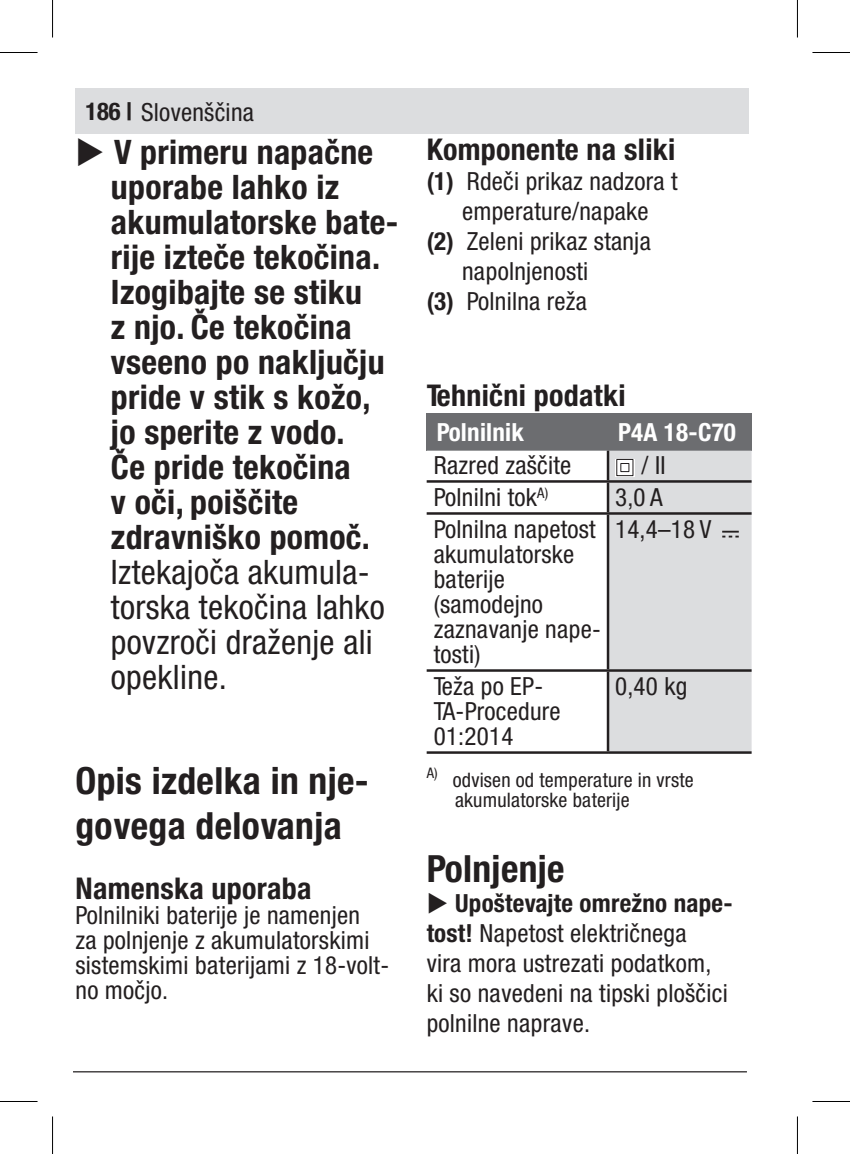
<style>
.page{position:relative;width:850px;height:1154px;background:#fff}
.page>*{position:absolute;margin:0;border:0;box-sizing:border-box;transform-origin:0 0}
.Regular_Brödtext{font:37.5px/45px "GARDENA Pro Bo Cond";letter-spacing:.01em;color:#231f20}
.Regular_Brödtext-2{font:33.75px/35px "GARDENA Pro Bo Cond";letter-spacing:.01em;color:#231f20}
.Regular_Brödtext-3{font:30px "GARDENA Pro Bo Cond";letter-spacing:.01em;color:#231f20}
.Regular_Brödtext-4{font:condensed 25px/25px "GARDENA Pro";letter-spacing:.01em;color:#231f20}
.Regular_Brödtext-5{font:25px/30px "GARDENA Pro Bo Cond";letter-spacing:.01em;color:#231f20}
.Tabell-rubriktext{font:25px "GARDENA Pro Bo Cond";letter-spacing:.01em;color:#fff}
.Regular_Brödtext-6{font:25px "GARDENA Pro Bo Cond";letter-spacing:.01em;color:#fff}
.Regular_Brödtext-7{font:condensed 20px "GARDENA Pro";letter-spacing:.01em;color:#231f20}
.s1{font-family:"GARDENA Pro Bo Cond";font-stretch:normal;font-size:24.5px}
.s2{font-family:"GARDENA Pro";font-stretch:condensed}
.s3{font-family:"GARDENA Pro Bo Cond";font-stretch:normal}
</style>
<div class="page">
<div style="left:75px;top:88px;width:674px;height:46px;background:#dcdddf"></div>
<hr style="left:73px;top:1071px;width:673px;height:1px;background:#231f20">
<div style="left:426px;top:413px;width:181px;height:38px;background:#6c6d70"></div>
<div style="left:607px;top:413px;width:144px;height:38px;background:#6c6d70"></div>
<div style="left:609px;top:451px;width:142px;height:300px;background:#dcdddf"></div>
<hr style="left:606px;top:451px;width:3px;height:29px;background:#231f20">
<hr style="left:426px;top:480px;width:181px;height:3px;background:#231f20">
<hr style="left:607px;top:480px;width:144px;height:3px;background:#231f20">
<hr style="left:606px;top:483px;width:3px;height:29px;background:#231f20">
<hr style="left:426px;top:512px;width:181px;height:3px;background:#231f20">
<hr style="left:607px;top:512px;width:144px;height:3px;background:#231f20">
<hr style="left:606px;top:515px;width:3px;height:154px;background:#231f20">
<hr style="left:426px;top:669px;width:181px;height:3px;background:#231f20">
<hr style="left:607px;top:669px;width:144px;height:3px;background:#231f20">
<hr style="left:606px;top:672px;width:3px;height:79px;background:#231f20">
<hr style="left:426px;top:751px;width:181px;height:3px;background:#231f20">
<hr style="left:607px;top:751px;width:144px;height:3px;background:#231f20">
<div style="left:614px;top:459px;width:20px;height:18px;background:#fff"></div>
<svg style="left:616px;top:459px;width:17px;height:17px"></svg>
<svg style="left:721px;top:531px;width:17px;height:6px"></svg>
<hr style="left:0;top:52px;width:38px;height:1px;background:#000">
<hr style="left:812px;top:52px;width:37px;height:1px;background:#000">
<hr style="left:0;top:1101px;width:38px;height:1px;background:#000">
<hr style="left:812px;top:1101px;width:37px;height:1px;background:#000">
<hr style="left:52px;top:0;width:1px;height:38px;background:#000">
<hr style="left:52px;top:1116px;width:1px;height:38px;background:#000">
<hr style="left:796px;top:0;width:1px;height:38px;background:#000">
<hr style="left:796px;top:1116px;width:1px;height:38px;background:#000">
<p class="Regular_Brödtext-4" style="left:85px;top:99px;width:170px"><span class="s1">186 |</span> Slovenščina</p>
<p class="Regular_Brödtext-2" style="left:75px;top:134px;width:299px">◆ V primeru napačne</p>
<p class="Regular_Brödtext-2" style="left:111px;top:169px;width:289px">uporabe lahko iz akumulatorske bate&shy;rije izteče tekočina.<br>Izogibajte se stiku<br>z njo. Če tekočina vseeno po naključju pride v stik s kožo, jo sperite z vodo.<br>Če pride tekočina<br>v oči, poiščite zdravniško pomoč.<br><span class="s2">Iztekajoča akumula&shy;torska tekočina lahko povzroči draženje ali opekline.</span></p>
<p class="Regular_Brödtext" style="left:75px;top:758px;width:294px">Opis izdelka in nje&shy;govega delovanja</p>
<p class="Regular_Brödtext-3" style="left:75px;top:870px;width:237px">Namenska uporaba</p>
<p class="Regular_Brödtext-4" style="left:75px;top:903px;width:315px">Polnilniki baterije je namenjen<br>za polnjenje z akumulatorskimi sistemskimi baterijami z 18-volt&shy;no močjo.</p>
<p class="Regular_Brödtext-3" style="left:426px;top:131px;width:250px">Komponente na sliki</p>
<p class="Regular_Brödtext-4" style="left:426px;top:168px;width:252px"><span class="s3">(1)</span> Rdeči prikaz nadzora t</p>
<p class="Regular_Brödtext-4" style="left:462px;top:198px;width:188px">emperature/napake</p>
<p class="Regular_Brödtext-4" style="left:426px;top:228px;width:225px"><span class="s3">(2)</span> Zeleni prikaz stanja</p>
<p class="Regular_Brödtext-4" style="left:462px;top:258px;width:128px">napolnjenosti</p>
<p class="Regular_Brödtext-4" style="left:426px;top:288px;width:162px"><span class="s3">(3)</span> Polnilna reža</p>
<p class="Regular_Brödtext-3" style="left:426px;top:377px;width:200px">Tehnični podatki</p>
<p class="Tabell-rubriktext" style="left:436px;top:417px;width:89px">Polnilnik</p>
<p class="Regular_Brödtext-6" style="left:617px;top:417px;width:119px">P4A 18-C70</p>
<p class="Regular_Brödtext-4" style="left:433px;top:453px;width:139px">Razred zaščite</p>
<p class="Regular_Brödtext-4" style="left:641px;top:453px;width:25px">/ II</p>
<p class="Regular_Brödtext-4" style="left:433px;top:485px;width:116px">Polnilni tok<sup>A)</sup></p>
<p class="Regular_Brödtext-4" style="left:614px;top:485px;width:49px">3,0 A</p>
<p class="Regular_Brödtext-4" style="left:433px;top:517px;width:163px">Polnilna napetost</p>
<p class="Regular_Brödtext-4" style="left:433px;top:542px;width:142px">akumulatorske baterije</p>
<p class="Regular_Brödtext-4" style="left:433px;top:592px;width:168px">(samodejno zaznavanje nape&shy;tosti)</p>
<p class="Regular_Brödtext-4" style="left:614px;top:517px;width:98px">14,4–18 V</p>
<p class="Regular_Brödtext-4" style="left:433px;top:674px;width:128px">Teža po EP-<br>TA-Procedure<br>01:2014</p>
<p class="Regular_Brödtext-4" style="left:614px;top:674px;width:74px">0,40 kg</p>
<p class="Regular_Brödtext-7" style="left:426px;top:768px;width:268px"><sup>A)</sup> odvisen od temperature in vrste</p>
<p class="Regular_Brödtext-7" style="left:455px;top:788px;width:176px">akumulatorske baterije</p>
<p class="Regular_Brödtext" style="left:426px;top:845px;width:139px">Polnjenje</p>
<p class="Regular_Brödtext-5" style="left:426px;top:887px;width:307px">◆ Upoštevajte omrežno nape&shy;tost! <span class="s2">Napetost električnega</span></p>
<p class="Regular_Brödtext-4" style="left:426px;top:948px;width:302px;line-height:30px">vira mora ustrezati podatkom, ki so navedeni na tipski ploščici polnilne naprave.</p>
</div>
